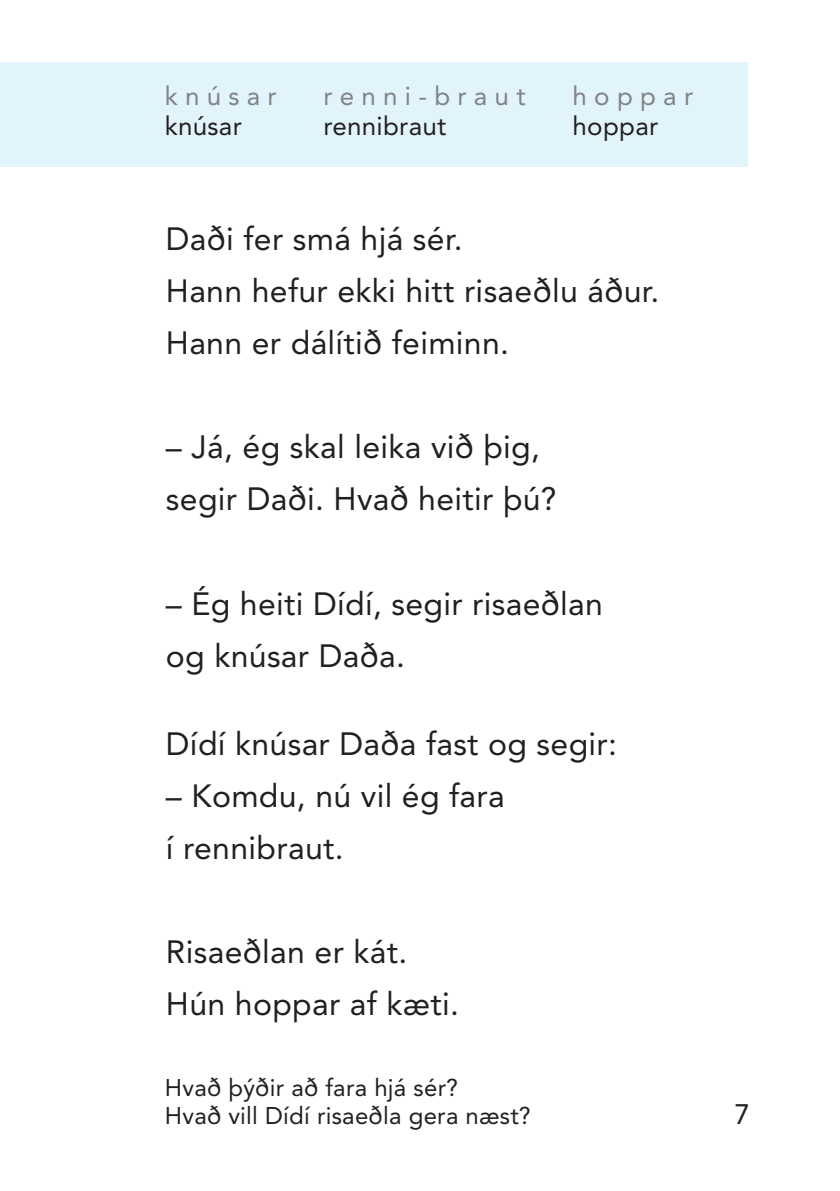
<style>
.page{position:relative;width:840px;height:1191px;background:#fff}
.page>*{position:absolute;margin:0;border:0;box-sizing:border-box;transform-origin:0 0}
.t1{font:32px/52px "Avenir LT Std";letter-spacing:.01em;color:#231f20}
.t2{font:28px "Avenir LT Std";color:#231f20}
.t3{font:26px "Avenir LT Std";color:#808285}
.t4{font:26px "Avenir LT Std";letter-spacing:.01em;color:#231f20}
.t5{font:24px/28px "Avenir LT Std";letter-spacing:.01em;color:#231f20}
</style>
<div class="page">
<div style="left:0;top:62px;width:747px;height:105px;background:#e1f4fc"></div>
<p class="t3" style="left:165px;top:81px;width:113px">k n ú s a r</p>
<p class="t4" style="left:165px;top:111px;width:78px">knúsar</p>
<p class="t3" style="left:323px;top:81px;width:203px">r e n n i - b r a u t</p>
<p class="t4" style="left:323px;top:111px;width:124px">rennibraut</p>
<p class="t3" style="left:572px;top:81px;width:122px">h o p p a r</p>
<p class="t4" style="left:572px;top:111px;width:87px">hoppar</p>
<p class="t1" style="left:166px;top:213px;width:494px">Daði fer smá hjá sér.<br>Hann hefur ekki hitt risaeðlu áður.<br>Hann er dálítið feiminn.</p>
<p class="t1" style="left:166px;top:421px;width:392px">– Já, ég skal leika við þig, segir Daði. Hvað heitir þú?</p>
<p class="t1" style="left:166px;top:577px;width:438px">– Ég heiti Dídí, segir risaeðlan og knúsar Daða.</p>
<p class="t1" style="left:166px;top:717px;width:452px">Dídí knúsar Daða fast og segir:</p>
<p class="t1" style="left:166px;top:769px;width:340px">– Komdu, nú vil ég fara í rennibraut.</p>
<p class="t1" style="left:166px;top:925px;width:294px">Risaeðlan er kát.<br>Hún hoppar af kæti.</p>
<p class="t5" style="left:165px;top:1073px;width:367px">Hvað þýðir að fara hjá sér?<br>Hvað vill Dídí risaeðla gera næst?</p>
<p class="t2" style="left:734px;top:1098px;width:17px">7</p>
</div>
